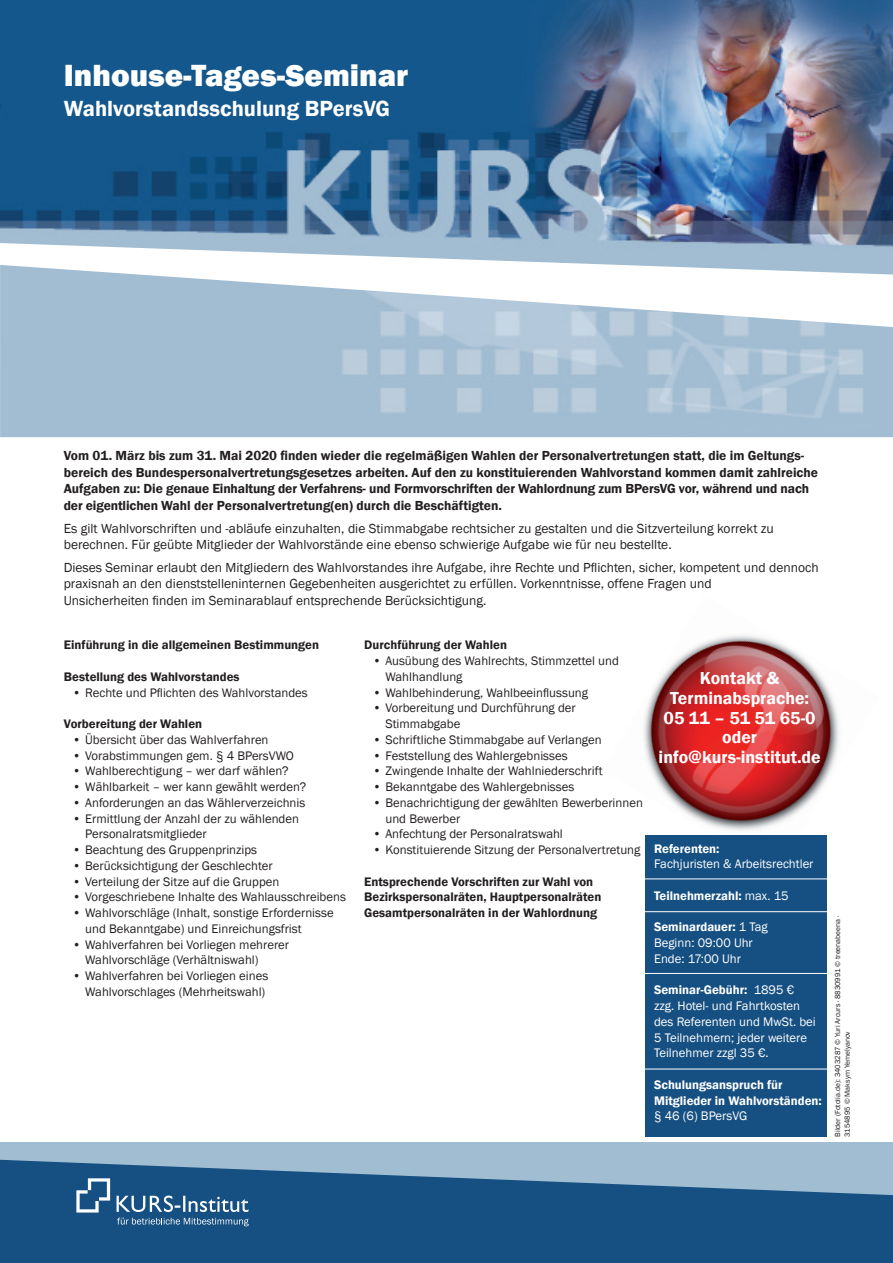
<style>
.page{position:relative;width:893px;height:1263px;background:#fff}
.page>*{position:absolute;margin:0;border:0;box-sizing:border-box;transform-origin:0 0}
.t1{font:800 31.5px "Franklin Gothic";color:#fff}
.t2{font:600 22.5px "Franklin Gothic";color:#fff}
.t3{font:600 17.85px/19.6px "Franklin Gothic";color:#fff;text-align:center}
.t4{font:13.5px/16.5px "Franklin Gothic";color:#231f20}
.t5{font:600 13.5px/16.5px "Franklin Gothic";color:#231f20}
.t6{font:12.75px/15.8px "Franklin Gothic";color:#231f20}
.t7{font:600 12.75px/15.8px "Franklin Gothic";color:#231f20}
.t8{font:12.75px/15.8px "Franklin Gothic";color:#fff}
.t9{font:600 12.75px/15.8px "Franklin Gothic";color:#fff}
.t10{font:7.5px/9.8px "Franklin Gothic";color:#231f20}
.s1{font-weight:400}
.s2{font-weight:600}
</style>
<div class="page">
<img style="left:0;top:275px;width:893px;height:162px">
<img style="left:0;top:0;width:893px;height:275px">
<div style="left:0;top:1142px;width:893px;height:121px;background:#a1bdd1"></div>
<svg style="left:0;top:1160px;width:893px;height:103px;fill:#165082"></svg>
<img style="left:644px;top:635px;width:195px;height:196px">
<div style="left:645px;top:834px;width:182px;height:302px;background:#165082"></div>
<hr style="left:634px;top:911px;width:197px;height:1px;background:#fff">
<hr style="left:634px;top:878px;width:197px;height:1px;background:#fff">
<hr style="left:634px;top:973px;width:198px;height:1px;background:#fff">
<hr style="left:643px;top:1068px;width:188px;height:1px;background:#fff">
<svg style="left:76px;top:1178px;width:34px;height:34px"></svg>
<svg style="left:117px;top:1195px;width:132px;height:31px;background:#49769d"></svg>
<h1 class="t1" style="left:64px;top:55px;width:346px">Inhouse-Tages-Seminar</h1>
<h2 class="t2" style="left:64px;top:94px;width:328px">Wahlvorstandsschulung BPersVG</h2>
<p class="t5" style="left:64px;top:448px;width:756px">Vom 01. März bis zum 31. Mai 2020 finden wieder die regelmäßigen Wahlen der Personalvertretungen statt, die im Geltungs&shy;bereich des Bundespersonalvertretungsgesetzes arbeiten. Auf den zu konstituierenden Wahlvorstand kommen damit zahlreiche Aufgaben zu: Die genaue Einhaltung der Verfahrens- und Formvorschriften der Wahlordnung zum BPersVG vor, während und nach der eigentlichen Wahl der Personalvertretung(en) durch die Beschäftigten.</p>
<p class="t4" style="left:64px;top:520px;width:712px">Es gilt Wahlvorschriften und -abläufe einzuhalten, die Stimmabgabe rechtsicher zu gestalten und die Sitzverteilung korrekt zu berechnen. Für geübte Mitglieder der Wahlvorstände eine ebenso schwierige Aufgabe wie für neu bestellte.</p>
<p class="t4" style="left:64px;top:559px;width:756px">Dieses Seminar erlaubt den Mitgliedern des Wahlvorstandes ihre Aufgabe, ihre Rechte und Pflichten, sicher, kompetent und dennoch praxisnah an den dienststelleninternen Gegebenheiten ausgerichtet zu erfüllen. Vorkenntnisse, offene Fragen und<br>Unsicherheiten finden im Seminarablauf entsprechende Berücksichtigung.</p>
<p class="t7" style="left:64px;top:637px;width:257px">Einführung in die allgemeinen Bestimmungen</p>
<p class="t7" style="left:64px;top:669px;width:177px">Bestellung des Wahlvorstandes</p>
<p class="t6" style="left:72px;top:685px;width:237px">• Rechte und Pflichten des Wahlvorstandes</p>
<p class="t7" style="left:64px;top:716px;width:140px">Vorbereitung der Wahlen</p>
<p class="t6" style="left:72px;top:732px;width:198px">• Übersicht über das Wahlverfahren</p>
<p class="t6" style="left:72px;top:748px;width:223px">• Vorabstimmungen gem. § 4 BPersVWO</p>
<p class="t6" style="left:72px;top:763px;width:218px">• Wahlberechtigung – wer darf wählen?</p>
<p class="t6" style="left:72px;top:779px;width:235px">• Wählbarkeit – wer kann gewählt werden?</p>
<p class="t6" style="left:72px;top:795px;width:234px">• Anforderungen an das Wählerverzeichnis</p>
<p class="t6" style="left:85px;top:811px;width:215px;text-indent:-13px">• Ermittlung der Anzahl der zu wählenden<br>Personalratsmitglieder</p>
<p class="t6" style="left:72px;top:842px;width:186px">• Beachtung des Gruppenprinzips</p>
<p class="t6" style="left:72px;top:858px;width:202px">• Berücksichtigung der Geschlechter</p>
<p class="t6" style="left:72px;top:874px;width:208px">• Verteilung der Sitze auf die Gruppen</p>
<p class="t6" style="left:72px;top:889px;width:275px">• Vorgeschriebene Inhalte des Wahlausschreibens</p>
<p class="t6" style="left:85px;top:905px;width:250px;text-indent:-13px">• Wahlvorschläge (Inhalt, sonstige Erfordernisse und Bekanntgabe) und Einreichungsfrist</p>
<p class="t6" style="left:85px;top:937px;width:205px;text-indent:-13px">• Wahlverfahren bei Vorliegen mehrerer<br>Wahlvorschläge (Verhältniswahl)</p>
<p class="t6" style="left:72px;top:968px;width:197px;text-align:right">• Wahlverfahren bei Vorliegen eines<br>Wahlvorschlages (Mehrheitswahl)</p>
<p class="t7" style="left:364px;top:637px;width:144px">Durchführung der Wahlen</p>
<p class="t6" style="left:385px;top:653px;width:235px;text-indent:-13px">• Ausübung des Wahlrechts, Stimmzettel und<br>Wahlhandlung</p>
<p class="t6" style="left:373px;top:685px;width:217px">• Wahlbehinderung, Wahlbeeinflussung</p>
<p class="t6" style="left:385px;top:700px;width:192px;text-indent:-13px">• Vorbereitung und Durchführung der<br>Stimmabgabe</p>
<p class="t6" style="left:373px;top:732px;width:230px">• Schriftliche Stimmabgabe auf Verlangen</p>
<p class="t6" style="left:373px;top:748px;width:196px">• Feststellung des Wahlergebnisses</p>
<p class="t6" style="left:373px;top:763px;width:232px">• Zwingende Inhalte der Wahlniederschrift</p>
<p class="t6" style="left:373px;top:779px;width:203px">• Bekanntgabe des Wahlergebnisses</p>
<p class="t6" style="left:385px;top:795px;width:259px;text-indent:-13px">• Benachrichtigung der gewählten Bewerberinnen und Bewerber</p>
<p class="t6" style="left:373px;top:826px;width:192px">• Anfechtung der Personalratswahl</p>
<p class="t6" style="left:373px;top:842px;width:269px">• Konstituierende Sitzung der Personalvertretung</p>
<p class="t7" style="left:364px;top:873px;width:239px">Entsprechende Vorschriften zur Wahl von<br>Bezirkspersonalräten, Hauptpersonalräten<br>Gesamtpersonalräten in der Wahlordnung</p>
<h3 class="t3" style="left:659px;top:669px;width:164px">Kontakt &amp;<br>Terminabsprache:<br>05 11 – 51 51 65-0 oder info@kurs-institut.de</h3>
<p class="t9" style="left:654px;top:841px;width:67px">Referenten:</p>
<p class="t8" style="left:654px;top:856px;width:161px">Fachjuristen &amp; Arbeitsrechtler</p>
<p class="t9" style="left:654px;top:888px;width:136px">Teilnehmerzahl: <span class="s1">max. 15</span></p>
<p class="t8" style="left:654px;top:919px;width:115px"><span class="s2">Seminardauer:</span> 1 Tag<br>Beginn: 09:00 Uhr<br>Ende: 17:00 Uhr</p>
<p class="t8" style="left:654px;top:982px;width:163px"><span class="s2">Seminar-Gebühr:</span> 1895 € zzg. Hotel- und Fahrtkosten des Referenten und MwSt. bei<br>5 Teilnehmern; jeder weitere<br>Teilnehmer zzgl 35 €.</p>
<p class="t9" style="left:654px;top:1077px;width:169px">Schulungsanspruch für<br>Mitglieder in Wahlvorständen:</p>
<p class="t8" style="left:654px;top:1108px;width:95px">§ 46 (6) BPersVG</p>
<p class="t10" style="left:833px;top:1136px;width:222px;rotate:-90deg">Bilder (Fotolia.de): 3403287 © Yuri Arcurs · 8830991 © treenabeena ·<br>3154895 © Maksym Yemelyanov</p>
</div>
